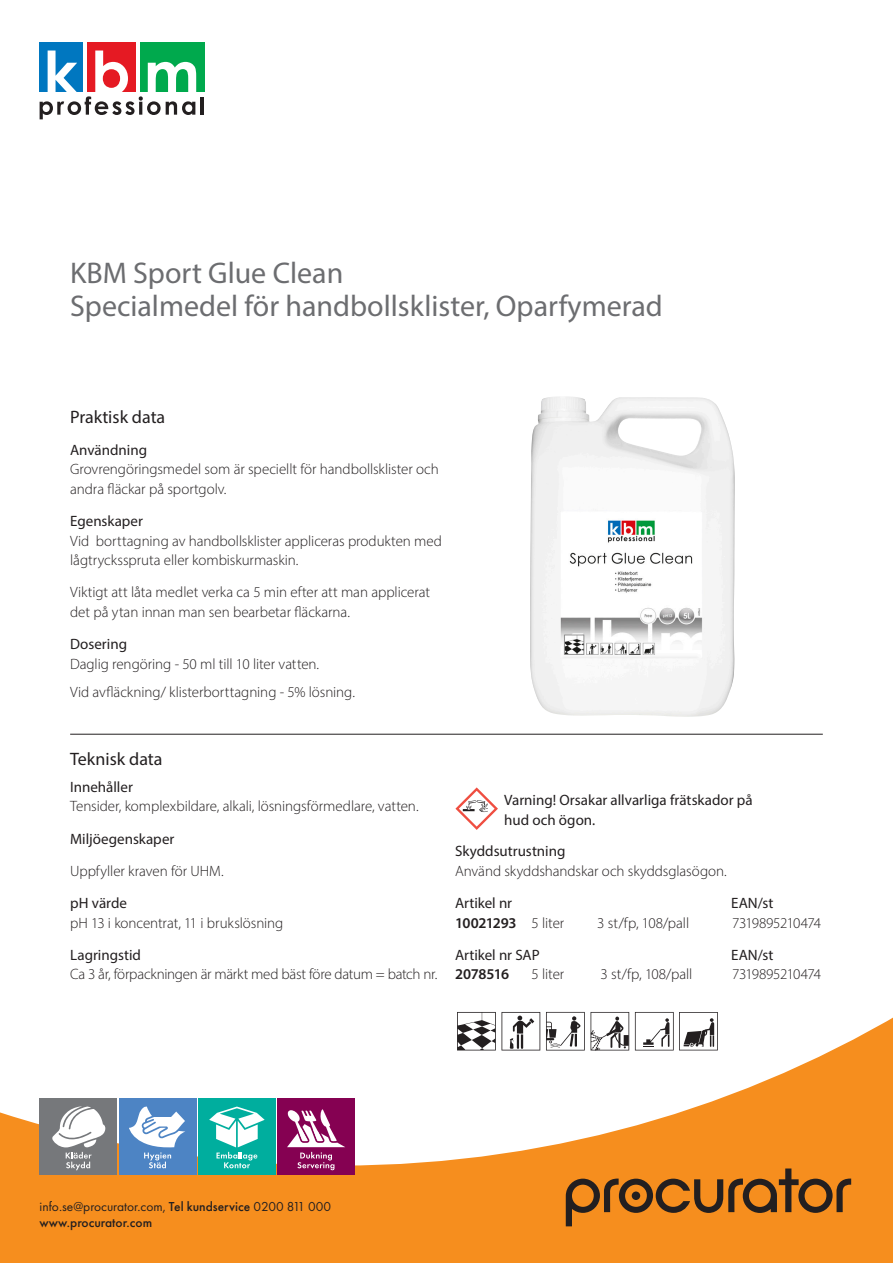
<style>
.page{position:relative;width:893px;height:1263px;background:#fff}
.page>*{position:absolute;margin:0;border:0;box-sizing:border-box;transform-origin:0 0}
.Rubrik_1{font:30px/33px "Myriad Pro";color:#6c6d70}
.Rubrik_2{font:18px "Myriad Pro";color:#231f20}
.Rubrik_3{font:300 15px/19.5px "Myriad Pro";letter-spacing:-.005em;color:#231f20}
.Brödtext{font:300 15px "Myriad Pro";letter-spacing:-.005em;color:#231f20}
.Brödtext-2{font:15px/19.5px "Myriad Pro";color:#231f20}
.Rubrik_3-2{font:15px "Myriad Pro";color:#231f20}
.Rubrik_3-3{font:300 15px "Myriad Pro";letter-spacing:-.035em;color:#231f20}
.t1{font:600 15px "Myriad Pro";letter-spacing:-.02em;color:#231f20}
.t2{font:13.5px/16.5px "Futura PT";color:#231f20}
.s1{font-weight:400}
.s2{font-weight:300}
.s3{font-weight:500}
</style>
<div class="page">
<svg style="left:0;top:1011px;width:893px;height:252px;fill:#f68e1e"></svg>
<svg style="left:566px;top:1168px;width:285px;height:58px;background:#be701e"></svg>
<div style="left:40px;top:43px;width:43px;height:49px;background:#0077c0"></div>
<div style="left:140px;top:43px;width:64px;height:49px;background:#00a94d"></div>
<div style="left:87px;top:43px;width:49px;height:49px;background:#e51a23"></div>
<svg style="left:40px;top:51px;width:156px;height:68px"></svg>
<hr style="left:201px;top:97px;width:3px;height:18px;background:#231f20">
<hr style="left:70px;top:734px;width:753px;height:1px;background:#231f20">
<svg style="left:457px;top:1012px;width:83px;height:38px"></svg>
<svg style="left:546px;top:1012px;width:83px;height:38px"></svg>
<svg style="left:635px;top:1012px;width:83px;height:38px"></svg>
<img style="left:530px;top:397px;width:205px;height:320px">
<div style="left:40px;top:1098px;width:77px;height:77px;background:#76787b"></div>
<div style="left:277px;top:1098px;width:78px;height:77px;background:#850152"></div>
<div style="left:119px;top:1098px;width:77px;height:77px;background:#4d84c4"></div>
<div style="left:198px;top:1098px;width:78px;height:77px;background:#00ae9e"></div>
<svg style="left:287px;top:1109px;width:58px;height:61px"></svg>
<svg style="left:129px;top:1106px;width:56px;height:62px"></svg>
<svg style="left:52px;top:1106px;width:53px;height:64px"></svg>
<svg style="left:209px;top:1106px;width:56px;height:62px"></svg>
<svg style="left:455px;top:787px;width:43px;height:43px"></svg>
<p class="Rubrik_1" style="left:70px;top:256px;width:594px">KBM Sport Glue Clean<br>Specialmedel för handbollsklister, Oparfymerad</p>
<p class="Rubrik_2" style="left:70px;top:405px;width:97px">Praktisk data</p>
<p class="Rubrik_3" style="left:70px;top:440px;width:370px"><span class="s1">Användning<br></span>Grovrengöringsmedel som är speciellt för handbollsklister och andra fläckar på sportgolv.</p>
<p class="Rubrik_3" style="left:70px;top:511px;width:373px"><span class="s1">Egenskaper<br></span>Vid borttagning av handbollsklister appliceras produkten med lågtrycksspruta eller kombiskurmaskin.</p>
<p class="Rubrik_3" style="left:70px;top:582px;width:361px">Viktigt att låta medlet verka ca 5 min efter att man applicerat det på ytan innan man sen bearbetar fläckarna.</p>
<p class="Rubrik_3-2" style="left:70px;top:635px;width:58px">Dosering</p>
<p class="Brödtext" style="left:70px;top:655px;width:251px">Daglig rengöring - 50 ml till 10 liter vatten.</p>
<p class="Brödtext" style="left:70px;top:683px;width:286px">Vid avfläckning/ klisterborttagning - 5% lösning.</p>
<p class="Rubrik_2" style="left:70px;top:748px;width:94px">Teknisk data</p>
<p class="Rubrik_3-2" style="left:70px;top:777px;width:64px">Innehåller</p>
<p class="Brödtext" style="left:70px;top:797px;width:350px">Tensider, komplexbildare, alkali, lösningsförmedlare, vatten.</p>
<p class="Rubrik_3-2" style="left:70px;top:829px;width:106px">Miljöegenskaper</p>
<p class="Rubrik_3" style="left:70px;top:861px;width:155px">Uppfyller kraven för UHM.</p>
<p class="Rubrik_3-2" style="left:70px;top:894px;width:58px">pH värde</p>
<p class="Brödtext" style="left:70px;top:914px;width:215px">pH 13 i koncentrat, 11 i brukslösning</p>
<p class="Rubrik_3-2" style="left:70px;top:946px;width:72px">Lagringstid</p>
<p class="Brödtext" style="left:70px;top:965px;width:369px">Ca 3 år, förpackningen är märkt med bäst före datum = batch nr.</p>
<p class="Brödtext-2" style="left:504px;top:790px;width:250px">Varning! Orsakar allvarliga frätskador på hud och ögon.</p>
<p class="Rubrik_3" style="left:455px;top:841px;width:273px"><span class="s1">Skyddsutrustning<br></span>Använd skyddshandskar och skyddsglasögon.</p>
<p class="Brödtext-2" style="left:455px;top:893px;width:59px">Artikel nr</p>
<p class="Brödtext-2" style="left:731px;top:893px;width:44px">EAN/st</p>
<p class="t1" style="left:455px;top:913px;width:111px">10021293 <span class="s2">5 liter</span></p>
<p class="Rubrik_3" style="left:597px;top:913px;width:93px">3 st/fp, 108/pall</p>
<p class="Rubrik_3-3" style="left:732px;top:914px;width:90px">7319895210474</p>
<p class="Brödtext-2" style="left:455px;top:945px;width:86px">Artikel nr SAP</p>
<p class="Brödtext-2" style="left:731px;top:945px;width:44px">EAN/st</p>
<p class="t1" style="left:455px;top:965px;width:56px">2078516</p>
<p class="Rubrik_3" style="left:531px;top:964px;width:34px">5 liter</p>
<p class="Rubrik_3" style="left:600px;top:964px;width:93px">3 st/fp, 108/pall</p>
<p class="Rubrik_3-3" style="left:732px;top:965px;width:90px">7319895210474</p>
<p class="t2" style="left:40px;top:1198px;width:293px">info.se@procurator.com, <span class="s3">Tel kundservice</span> 0200 811 000 <span class="s3">www.procurator.com</span></p>
</div>
